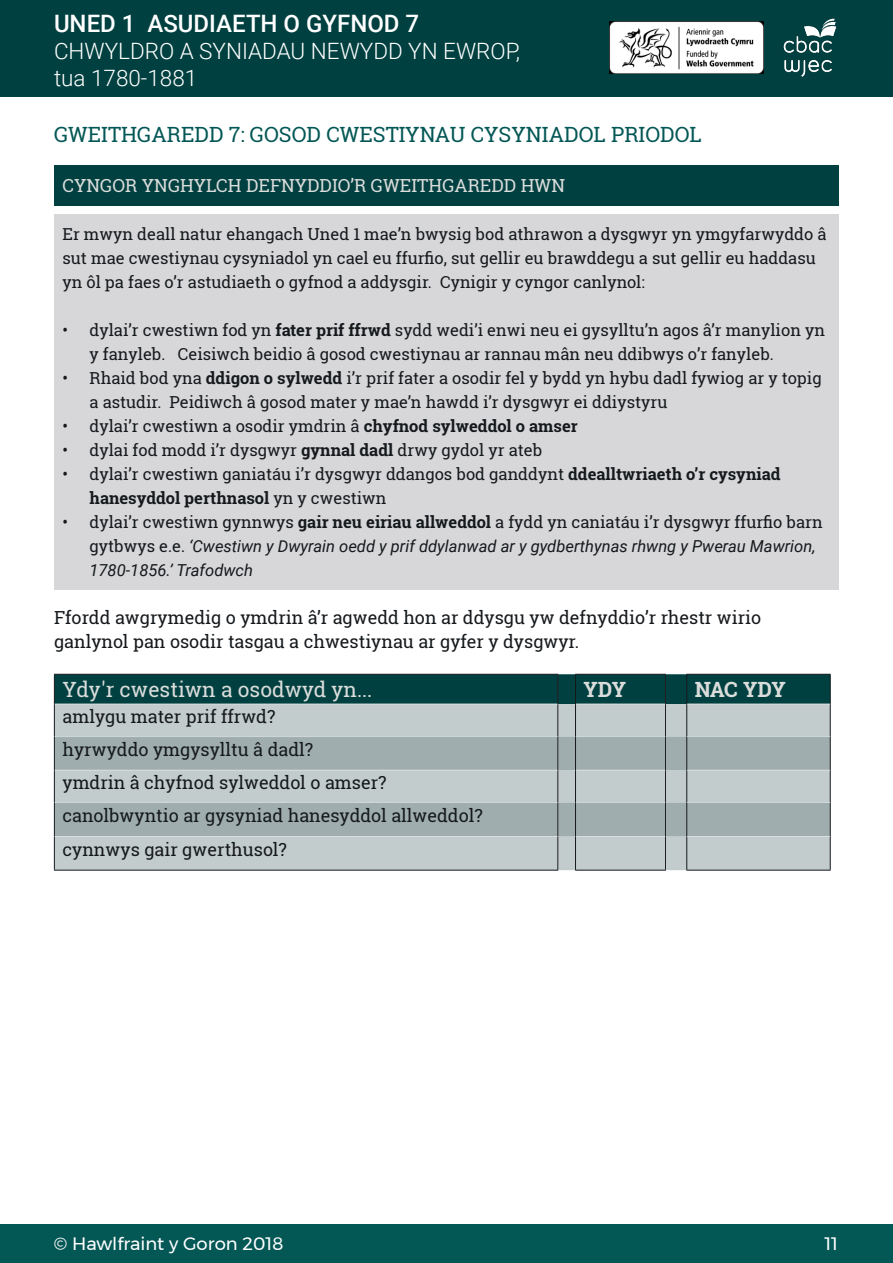
<style>
.page{position:relative;width:893px;height:1263px;background:#fff}
.page>*{position:absolute;margin:0;border:0;box-sizing:border-box;transform-origin:0 0}
.t1{font:500 24px "Roboto";color:#fff}
.t2{font:300 22.5px/27px "Roboto";color:#fff}
.t3{font:21px "Roboto Slab";color:#035755}
.Table_header{font:21px "Roboto Slab";color:#dbdddb}
.Table_header-2{font:700 21px "Roboto Slab";letter-spacing:-.02em;color:#dbdddb}
.Table_body{font:18px "Roboto Slab";color:#15191c}
.Paragraph_text{font:18px/24px "Roboto Slab";color:#15191c}
.Highlight_text_heade{font:18px "Roboto Slab";color:#dbdddb}
.t4{font:18px "Montserrat";color:#fff}
.Light_highlight_text{font:16.5px/24px "Roboto Slab";color:#15191c}
.t5{font:italic 16.5px/24px "Roboto";color:#15191c}
.s1{font-weight:700}
.s2{font-family:"Roboto Slab";font-style:normal}
.s3{font-family:"Roboto Slab";font-weight:700;font-style:normal}
</style>
<div class="page">
<div style="left:0;top:0;width:893px;height:96px;background:#004040"></div>
<div style="left:0;top:1224px;width:893px;height:39px;background:#035755"></div>
<img style="left:783px;top:19px;width:54px;height:57px">
<img style="left:609px;top:21px;width:154px;height:52px">
<div style="left:54px;top:165px;width:785px;height:41px;background:#004040"></div>
<div style="left:54px;top:214px;width:785px;height:87px;background:#d7d7d9"></div>
<div style="left:54px;top:286px;width:785px;height:39px;background:#d7d7d9"></div>
<div style="left:54px;top:310px;width:785px;height:63px;background:#d7d7d9"></div>
<div style="left:54px;top:358px;width:785px;height:63px;background:#d7d7d9"></div>
<div style="left:54px;top:406px;width:785px;height:39px;background:#d7d7d9"></div>
<div style="left:54px;top:430px;width:785px;height:39px;background:#d7d7d9"></div>
<div style="left:54px;top:454px;width:785px;height:63px;background:#d7d7d9"></div>
<div style="left:54px;top:502px;width:785px;height:87px;background:#d7d7d9"></div>
<div style="left:55px;top:704px;width:775px;height:166px;background:#c2cccc"></div>
<svg style="left:55px;top:736px;width:775px;height:100px;background:#aab6b7"></svg>
<hr style="left:54px;top:704px;width:1px;height:32px;background:#15191c">
<hr style="left:575px;top:704px;width:1px;height:32px;background:#15191c">
<hr style="left:686px;top:704px;width:1px;height:32px;background:#15191c">
<hr style="left:830px;top:704px;width:1px;height:32px;background:#15191c">
<hr style="left:54px;top:736px;width:1px;height:34px;background:#15191c">
<hr style="left:575px;top:736px;width:1px;height:34px;background:#15191c">
<hr style="left:686px;top:736px;width:1px;height:34px;background:#15191c">
<hr style="left:830px;top:736px;width:1px;height:34px;background:#15191c">
<hr style="left:54px;top:770px;width:1px;height:32px;background:#15191c">
<hr style="left:575px;top:770px;width:1px;height:32px;background:#15191c">
<hr style="left:686px;top:770px;width:1px;height:32px;background:#15191c">
<hr style="left:830px;top:770px;width:1px;height:32px;background:#15191c">
<hr style="left:54px;top:802px;width:1px;height:34px;background:#15191c">
<hr style="left:575px;top:802px;width:1px;height:34px;background:#15191c">
<hr style="left:686px;top:802px;width:1px;height:34px;background:#15191c">
<hr style="left:830px;top:802px;width:1px;height:34px;background:#15191c">
<hr style="left:54px;top:836px;width:1px;height:34px;background:#15191c">
<hr style="left:575px;top:836px;width:1px;height:34px;background:#15191c">
<hr style="left:686px;top:836px;width:1px;height:34px;background:#15191c">
<hr style="left:830px;top:836px;width:1px;height:34px;background:#15191c">
<hr style="left:54px;top:870px;width:504px;height:1px;background:#15191c">
<hr style="left:575px;top:870px;width:91px;height:1px;background:#15191c">
<hr style="left:686px;top:870px;width:145px;height:1px;background:#15191c">
<svg style="left:54px;top:674px;width:777px;height:30px;background:#044141"></svg>
<hr style="left:557px;top:704px;width:1px;height:32px;background:#231f20">
<hr style="left:665px;top:704px;width:1px;height:32px;background:#231f20">
<hr style="left:557px;top:736px;width:1px;height:34px;background:#231f20">
<hr style="left:665px;top:736px;width:1px;height:34px;background:#231f20">
<hr style="left:557px;top:770px;width:1px;height:32px;background:#231f20">
<hr style="left:665px;top:770px;width:1px;height:32px;background:#231f20">
<hr style="left:557px;top:802px;width:1px;height:34px;background:#231f20">
<hr style="left:665px;top:802px;width:1px;height:34px;background:#231f20">
<hr style="left:557px;top:836px;width:1px;height:34px;background:#231f20">
<hr style="left:665px;top:836px;width:1px;height:34px;background:#231f20">
<hr style="left:55px;top:704px;width:502px;height:1px;background:#dcdddf">
<hr style="left:576px;top:704px;width:89px;height:1px;background:#dcdddf">
<hr style="left:687px;top:704px;width:143px;height:1px;background:#dcdddf">
<hr style="left:55px;top:770px;width:502px;height:1px;background:#dcdddf">
<hr style="left:576px;top:770px;width:89px;height:1px;background:#dcdddf">
<hr style="left:687px;top:770px;width:143px;height:1px;background:#dcdddf">
<hr style="left:55px;top:836px;width:502px;height:1px;background:#dcdddf">
<hr style="left:576px;top:836px;width:89px;height:1px;background:#dcdddf">
<hr style="left:687px;top:836px;width:143px;height:1px;background:#dcdddf">
<hr style="left:55px;top:736px;width:502px;height:1px;background:#ced7d8">
<hr style="left:576px;top:736px;width:89px;height:1px;background:#ced7d8">
<hr style="left:687px;top:736px;width:143px;height:1px;background:#ced7d8">
<hr style="left:55px;top:802px;width:502px;height:1px;background:#ced7d8">
<hr style="left:576px;top:802px;width:89px;height:1px;background:#ced7d8">
<hr style="left:687px;top:802px;width:143px;height:1px;background:#ced7d8">
<h1 class="t1" style="left:54px;top:6px;width:367px">UNED 1 ASUDIAETH O GYFNOD 7</h1>
<h2 class="t2" style="left:54px;top:36px;width:468px">CHWYLDRO A SYNIADAU NEWYDD YN EWROP, tua 1780-1881</h2>
<p class="t3" style="left:54px;top:120px;width:649px">GWEITHGAREDD 7: GOSOD CWESTIYNAU CYSYNIADOL PRIODOL</p>
<p class="Highlight_text_heade" style="left:63px;top:174px;width:504px">CYNGOR YNGHYLCH DEFNYDDIO’R GWEITHGAREDD HWN</p>
<p class="Light_highlight_text" style="left:63px;top:222px;width:766px">Er mwyn deall natur ehangach Uned 1 mae’n bwysig bod athrawon a dysgwyr yn ymgyfarwyddo â sut mae cwestiynau cysyniadol yn cael eu ffurfio, sut gellir eu brawddegu a sut gellir eu haddasu yn ôl pa faes o’r astudiaeth o gyfnod a addysgir. Cynigir y cyngor canlynol:</p>
<p class="Light_highlight_text" style="left:90px;top:318px;width:737px;text-indent:-27px">• dylai’r cwestiwn fod yn <span class="s1">fater prif ffrwd</span> sydd wedi’i enwi neu ei gysylltu’n agos â’r manylion yn y fanyleb. Ceisiwch beidio â gosod cwestiynau ar rannau mân neu ddibwys o’r fanyleb.</p>
<p class="Light_highlight_text" style="left:90px;top:366px;width:734px;text-indent:-27px">• Rhaid bod yna <span class="s1">ddigon o sylwedd</span> i’r prif fater a osodir fel y bydd yn hybu dadl fywiog ar y topig a astudir. Peidiwch â gosod mater y mae’n hawdd i’r dysgwyr ei ddiystyru</p>
<p class="Light_highlight_text" style="left:63px;top:414px;width:517px">• dylai’r cwestiwn a osodir ymdrin â <span class="s1">chyfnod sylweddol o amser</span></p>
<p class="Light_highlight_text" style="left:63px;top:438px;width:481px">• dylai fod modd i’r dysgwyr <span class="s1">gynnal dadl</span> drwy gydol yr ateb</p>
<p class="Light_highlight_text" style="left:90px;top:462px;width:693px;text-indent:-27px">• dylai’r cwestiwn ganiatáu i’r dysgwyr ddangos bod ganddynt <span class="s1">ddealltwriaeth o’r cysyniad hanesyddol perthnasol</span> yn y cwestiwn</p>
<p class="t5" style="left:90px;top:510px;width:735px;text-indent:-27px"><span class="s2">• dylai’r cwestiwn gynnwys</span> <span class="s3">gair neu eiriau allweddol</span> <span class="s2">a fydd yn caniatáu i’r dysgwyr ffurfio barn gytbwys e.e.</span> ‘Cwestiwn y Dwyrain oedd y prif ddylanwad ar y gydberthynas rhwng y Pwerau Mawrion,<br>1780-1856.’ Trafodwch</p>
<p class="Paragraph_text" style="left:54px;top:605px;width:709px">Ffordd awgrymedig o ymdrin â’r agwedd hon ar ddysgu yw defnyddio’r rhestr wirio ganlynol pan osodir tasgau a chwestiynau ar gyfer y dysgwyr.</p>
<p class="Table_header" style="left:62px;top:675px;width:311px">Ydy'r cwestiwn a osodwyd yn...</p>
<p class="Table_header-2" style="left:584px;top:675px;width:44px">YDY</p>
<p class="Table_header-2" style="left:695px;top:675px;width:92px">NAC YDY</p>
<p class="Table_body" style="left:62px;top:704px;width:214px">amlygu mater prif ffrwd?</p>
<p class="Table_body" style="left:62px;top:737px;width:252px">hyrwyddo ymgysylltu â dadl?</p>
<p class="Table_body" style="left:62px;top:770px;width:326px">ymdrin â chyfnod sylweddol o amser?</p>
<p class="Table_body" style="left:62px;top:803px;width:422px">canolbwyntio ar gysyniad hanesyddol allweddol?</p>
<p class="Table_body" style="left:62px;top:837px;width:226px">cynnwys gair gwerthusol?</p>
<p class="t4" style="left:54px;top:1230px;width:231px">© Hawlfraint y Goron 2018</p>
<p class="t4" style="left:824px;top:1230px;width:15px">11</p>
</div>
